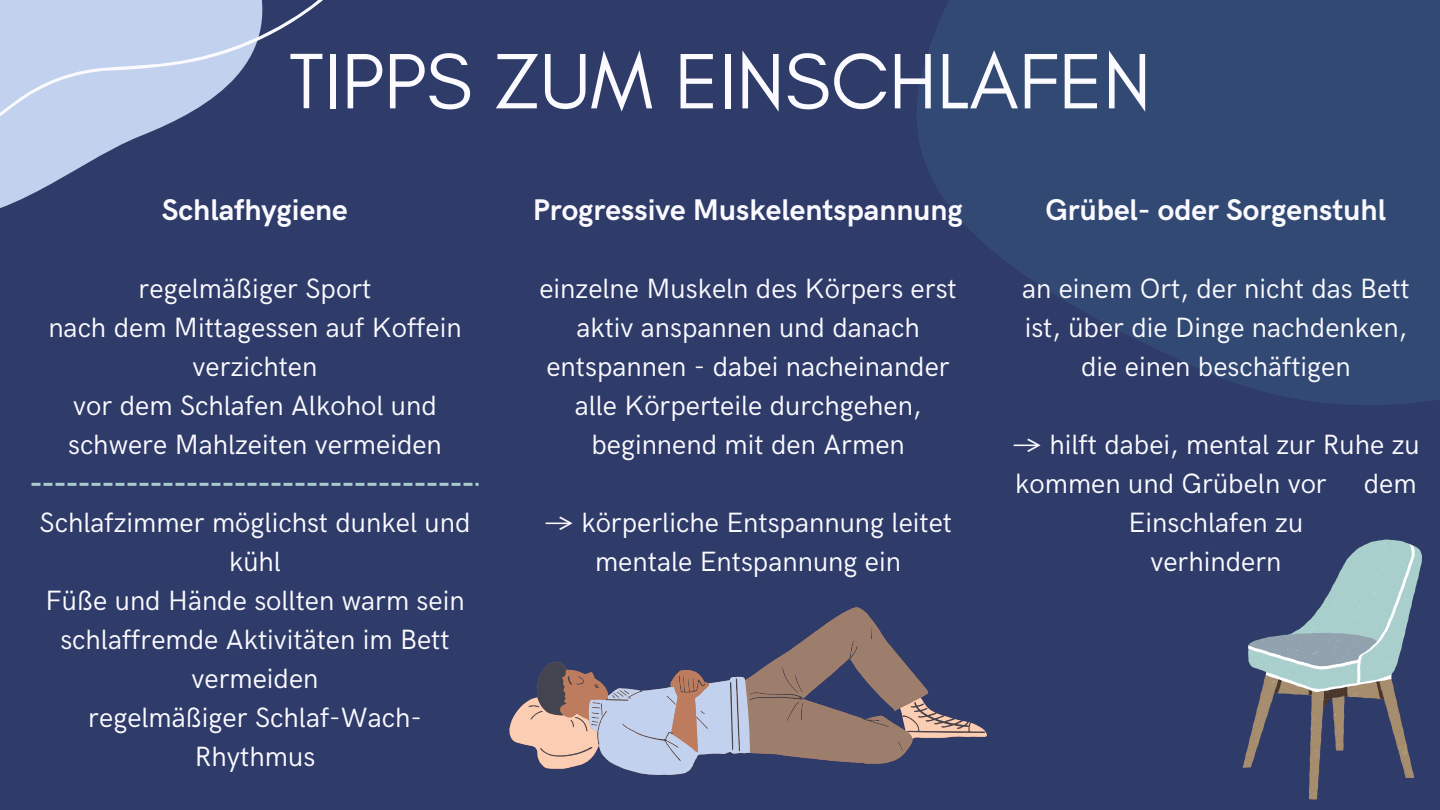
<style>
.page{position:relative;width:1440px;height:810px;background:#2f3b69}
.page>*{position:absolute;margin:0;border:0;box-sizing:border-box;transform-origin:0 0}
.t1{font:80px "Glacial Indifference";color:#fafaff}
.t2{font:700 30px "HK Grotesk";color:#fafaff}
.t3{font:28px/39px "HK Grotesk";color:#fafaff;text-align:center}
</style>
<div class="page">
<svg style="left:1242px;top:642px;width:172px;height:158px"></svg>
<svg style="left:32px;top:483px;width:447px;height:3px"></svg>
<svg style="left:509px;top:637px;width:478px;height:138px"></svg>
<svg style="left:0;top:0;width:323px;height:208px;fill:#c2d2ee"></svg>
<img style="left:808px;top:0;width:632px;height:642px">
<p class="t1" style="left:289px;top:32px;width:864px">TIPPS ZUM EINSCHLAFEN</p>
<p class="t2" style="left:162px;top:193px;width:187px">Schlafhygiene</p>
<p class="t3" style="left:139px;top:270px;width:234px">regelmäßiger Sport</p>
<p class="t3" style="left:48px;top:309px;width:415px">nach dem Mittagessen auf Koffein verzichten</p>
<p class="t3" style="left:68px;top:387px;width:375px;text-align:left">vor dem Schlafen Alkohol und schwere Mahlzeiten vermeiden</p>
<p class="t3" style="left:40px;top:504px;width:432px">Schlafzimmer möglichst dunkel und kühl</p>
<p class="t3" style="left:45px;top:582px;width:421px">Füße und Hände sollten warm sein</p>
<p class="t3" style="left:60px;top:621px;width:391px">schlaffremde Aktivitäten im Bett vermeiden</p>
<p class="t3" style="left:88px;top:699px;width:335px">regelmäßiger Schlaf-Wach-<br>Rhythmus</p>
<p class="t2" style="left:533px;top:193px;width:432px">Progressive Muskelentspannung</p>
<p class="t3" style="left:539px;top:270px;width:419px">einzelne Muskeln des Körpers erst aktiv anspannen und danach entspannen - dabei nacheinander alle Körperteile durchgehen, beginnend mit den Armen</p>
<p class="t3" style="left:544px;top:504px;width:410px">→ körperliche Entspannung leitet mentale Entspannung ein</p>
<p class="t2" style="left:1045px;top:193px;width:342px">Grübel- oder Sorgenstuhl</p>
<p class="t3" style="left:1022px;top:270px;width:389px">an einem Ort, der nicht das Bett ist, über die Dinge nachdenken, die einen beschäftigen</p>
<p class="t3" style="left:1012px;top:426px;width:409px;text-align:left">→ hilft dabei, mental zur Ruhe zu kommen und Grübeln vor</p>
<p class="t3" style="left:1364px;top:465px;width:54px">dem</p>
<p class="t3" style="left:1129px;top:504px;width:176px">Einschlafen zu</p>
<p class="t3" style="left:1150px;top:543px;width:133px">verhindern</p>
</div>
